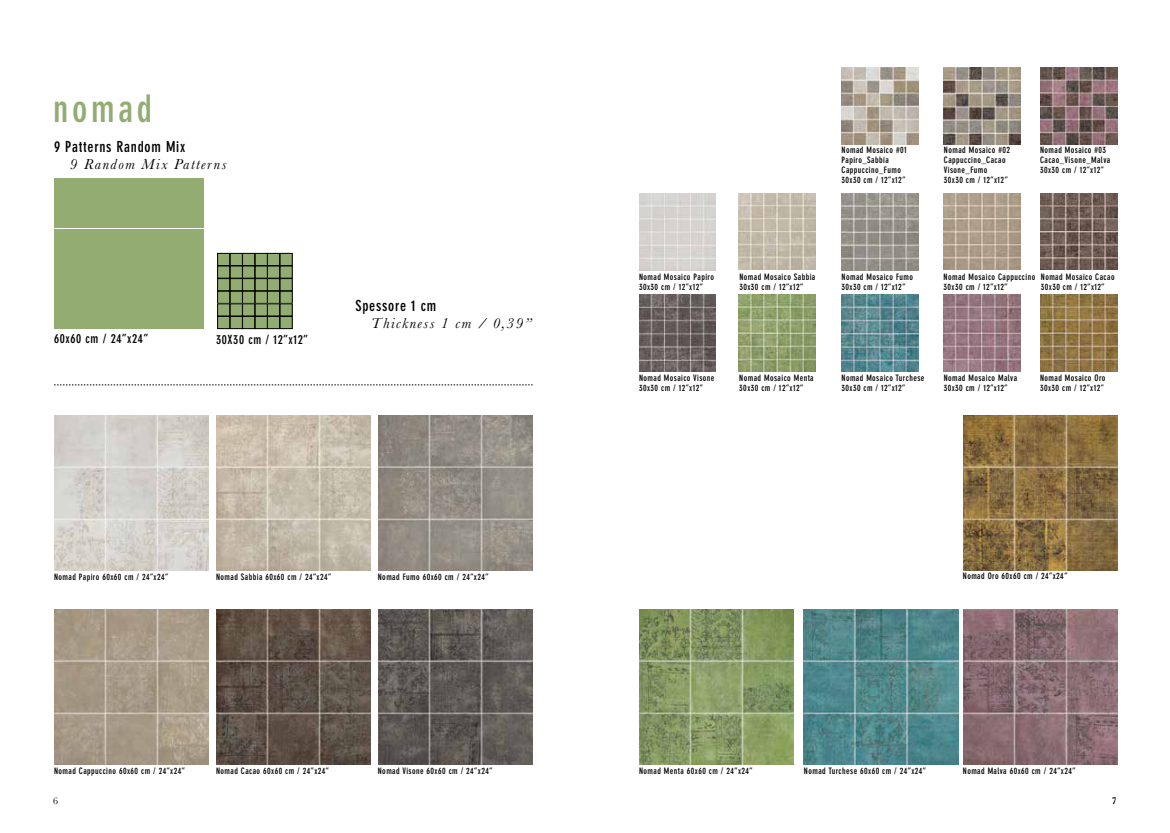
<style>
.page{position:relative;width:1170px;height:833px;background:#fff}
.page>*{position:absolute;margin:0;border:0;box-sizing:border-box;transform-origin:0 0}
.t1{font:700 condensed 37.5px "DIN Neuzeit Grotesk Std";letter-spacing:.1em;color:#92ac72}
.t2{font:italic 15px "Baskerville";letter-spacing:.1em;color:#000}
.t3{font:700 condensed 15px "DIN Neuzeit Grotesk Std";letter-spacing:.05em;color:#000}
.t4{font:700 condensed 12.5px "DIN Neuzeit Grotesk Std";letter-spacing:.05em;color:#000}
.t5{font:10px "Baskerville";color:#000}
.t6{font:700 condensed 8.75px/10px "DIN Neuzeit Grotesk Std";letter-spacing:.05em;color:#000}
</style>
<div class="page">
<svg style="left:54px;top:385px;width:478px;height:1px"></svg>
<div style="left:54px;top:179px;width:49px;height:49px;background:#92ac72"></div>
<div style="left:54px;top:229px;width:49px;height:49px;background:#92ac72"></div>
<div style="left:54px;top:280px;width:49px;height:49px;background:#92ac72"></div>
<div style="left:155px;top:179px;width:49px;height:49px;background:#92ac72"></div>
<div style="left:155px;top:229px;width:49px;height:49px;background:#92ac72"></div>
<div style="left:155px;top:280px;width:49px;height:49px;background:#92ac72"></div>
<div style="left:104px;top:179px;width:50px;height:49px;background:#92ac72"></div>
<div style="left:104px;top:229px;width:50px;height:49px;background:#92ac72"></div>
<div style="left:104px;top:280px;width:50px;height:49px;background:#92ac72"></div>
<div style="left:217px;top:253px;width:13px;height:12px;background:#92ac72"></div>
<div style="left:217px;top:253px;width:13px;height:13px;border:1px solid #000"></div>
<div style="left:217px;top:266px;width:13px;height:12px;background:#92ac72"></div>
<div style="left:217px;top:266px;width:13px;height:12px;border:1px solid #000"></div>
<div style="left:217px;top:279px;width:13px;height:12px;background:#92ac72"></div>
<div style="left:217px;top:278px;width:13px;height:13px;border:1px solid #000"></div>
<div style="left:217px;top:291px;width:13px;height:12px;background:#92ac72"></div>
<div style="left:217px;top:291px;width:13px;height:13px;border:1px solid #000"></div>
<div style="left:217px;top:304px;width:13px;height:12px;background:#92ac72"></div>
<div style="left:217px;top:303px;width:13px;height:13px;border:1px solid #000"></div>
<div style="left:217px;top:316px;width:13px;height:13px;background:#92ac72"></div>
<div style="left:217px;top:316px;width:13px;height:13px;border:1px solid #000"></div>
<div style="left:242px;top:253px;width:13px;height:12px;background:#92ac72"></div>
<div style="left:242px;top:253px;width:13px;height:13px;border:1px solid #000"></div>
<div style="left:242px;top:266px;width:13px;height:12px;background:#92ac72"></div>
<div style="left:242px;top:266px;width:13px;height:12px;border:1px solid #000"></div>
<div style="left:242px;top:279px;width:13px;height:12px;background:#92ac72"></div>
<div style="left:242px;top:278px;width:13px;height:13px;border:1px solid #000"></div>
<div style="left:242px;top:291px;width:13px;height:12px;background:#92ac72"></div>
<div style="left:242px;top:291px;width:13px;height:13px;border:1px solid #000"></div>
<div style="left:242px;top:304px;width:13px;height:12px;background:#92ac72"></div>
<div style="left:242px;top:303px;width:13px;height:13px;border:1px solid #000"></div>
<div style="left:242px;top:316px;width:13px;height:13px;background:#92ac72"></div>
<div style="left:242px;top:316px;width:13px;height:13px;border:1px solid #000"></div>
<div style="left:267px;top:253px;width:12px;height:12px;background:#92ac72"></div>
<div style="left:267px;top:253px;width:13px;height:13px;border:1px solid #000"></div>
<div style="left:267px;top:266px;width:12px;height:12px;background:#92ac72"></div>
<div style="left:267px;top:266px;width:13px;height:12px;border:1px solid #000"></div>
<div style="left:267px;top:279px;width:12px;height:12px;background:#92ac72"></div>
<div style="left:267px;top:278px;width:13px;height:13px;border:1px solid #000"></div>
<div style="left:267px;top:291px;width:12px;height:12px;background:#92ac72"></div>
<div style="left:267px;top:291px;width:13px;height:13px;border:1px solid #000"></div>
<div style="left:267px;top:304px;width:12px;height:12px;background:#92ac72"></div>
<div style="left:267px;top:303px;width:13px;height:13px;border:1px solid #000"></div>
<div style="left:267px;top:316px;width:12px;height:13px;background:#92ac72"></div>
<div style="left:267px;top:316px;width:13px;height:13px;border:1px solid #000"></div>
<div style="left:230px;top:253px;width:12px;height:12px;background:#92ac72"></div>
<div style="left:230px;top:253px;width:13px;height:13px;border:1px solid #000"></div>
<div style="left:230px;top:266px;width:12px;height:12px;background:#92ac72"></div>
<div style="left:230px;top:266px;width:13px;height:12px;border:1px solid #000"></div>
<div style="left:230px;top:279px;width:12px;height:12px;background:#92ac72"></div>
<div style="left:230px;top:278px;width:13px;height:13px;border:1px solid #000"></div>
<div style="left:230px;top:291px;width:12px;height:12px;background:#92ac72"></div>
<div style="left:230px;top:291px;width:13px;height:13px;border:1px solid #000"></div>
<div style="left:230px;top:304px;width:12px;height:12px;background:#92ac72"></div>
<div style="left:230px;top:303px;width:13px;height:13px;border:1px solid #000"></div>
<div style="left:230px;top:316px;width:12px;height:13px;background:#92ac72"></div>
<div style="left:230px;top:316px;width:13px;height:13px;border:1px solid #000"></div>
<div style="left:255px;top:253px;width:12px;height:12px;background:#92ac72"></div>
<div style="left:255px;top:253px;width:13px;height:13px;border:1px solid #000"></div>
<div style="left:255px;top:266px;width:12px;height:12px;background:#92ac72"></div>
<div style="left:255px;top:266px;width:13px;height:12px;border:1px solid #000"></div>
<div style="left:255px;top:279px;width:12px;height:12px;background:#92ac72"></div>
<div style="left:255px;top:278px;width:13px;height:13px;border:1px solid #000"></div>
<div style="left:255px;top:291px;width:12px;height:12px;background:#92ac72"></div>
<div style="left:255px;top:291px;width:13px;height:13px;border:1px solid #000"></div>
<div style="left:255px;top:304px;width:12px;height:12px;background:#92ac72"></div>
<div style="left:255px;top:303px;width:13px;height:13px;border:1px solid #000"></div>
<div style="left:255px;top:316px;width:12px;height:13px;background:#92ac72"></div>
<div style="left:255px;top:316px;width:13px;height:13px;border:1px solid #000"></div>
<div style="left:280px;top:253px;width:12px;height:12px;background:#92ac72"></div>
<div style="left:280px;top:253px;width:12px;height:13px;border:1px solid #000"></div>
<div style="left:280px;top:266px;width:12px;height:12px;background:#92ac72"></div>
<div style="left:280px;top:279px;width:12px;height:12px;background:#92ac72"></div>
<div style="left:280px;top:278px;width:12px;height:13px;border:1px solid #000"></div>
<div style="left:280px;top:291px;width:12px;height:12px;background:#92ac72"></div>
<div style="left:280px;top:291px;width:12px;height:13px;border:1px solid #000"></div>
<div style="left:280px;top:304px;width:12px;height:12px;background:#92ac72"></div>
<div style="left:280px;top:303px;width:12px;height:13px;border:1px solid #000"></div>
<div style="left:280px;top:316px;width:12px;height:13px;background:#92ac72"></div>
<div style="left:280px;top:316px;width:12px;height:13px;border:1px solid #000"></div>
<img style="left:54px;top:416px;width:154px;height:154px">
<img style="left:54px;top:610px;width:154px;height:154px">
<img style="left:639px;top:610px;width:154px;height:154px">
<img style="left:216px;top:416px;width:154px;height:154px">
<img style="left:216px;top:610px;width:154px;height:154px">
<img style="left:803px;top:610px;width:155px;height:154px">
<img style="left:378px;top:416px;width:154px;height:154px">
<img style="left:378px;top:610px;width:154px;height:154px">
<img style="left:963px;top:610px;width:154px;height:154px">
<img style="left:963px;top:416px;width:154px;height:154px">
<img style="left:841px;top:68px;width:77px;height:77px">
<img style="left:841px;top:193px;width:77px;height:77px">
<img style="left:841px;top:295px;width:77px;height:77px">
<img style="left:639px;top:193px;width:76px;height:77px">
<img style="left:639px;top:295px;width:76px;height:77px">
<img style="left:943px;top:68px;width:77px;height:77px">
<img style="left:943px;top:193px;width:77px;height:77px">
<img style="left:943px;top:295px;width:77px;height:77px">
<img style="left:738px;top:193px;width:77px;height:77px">
<img style="left:738px;top:295px;width:77px;height:77px">
<img style="left:1040px;top:68px;width:77px;height:76px">
<img style="left:1040px;top:193px;width:77px;height:76px">
<img style="left:1040px;top:295px;width:77px;height:77px">
<h1 class="t1" style="left:53px;top:87px;width:101px">nomad</h1>
<h2 class="t3" style="left:54px;top:137px;width:133px">9 Patterns Random Mix</h2>
<h2 class="t2" style="left:70px;top:154px;width:158px">9 Random Mix Patterns</h2>
<h3 class="t4" style="left:54px;top:332px;width:95px">60x60 cm / 24”x24”</h3>
<h3 class="t4" style="left:216px;top:332px;width:93px">30X30 cm / 12”x12”</h3>
<h2 class="t3" style="left:355px;top:296px;width:82px">Spessore 1 cm</h2>
<h2 class="t2" style="left:371px;top:313px;width:162px">Thickness 1 cm / 0,39”</h2>
<p class="t6" style="left:841px;top:145px;width:67px">Nomad Mosaico #01<br>Papiro_Sabbia<br>Cappuccino_Fumo<br>30x30 cm / 12”x12”</p>
<p class="t6" style="left:943px;top:145px;width:68px">Nomad Mosaico #02<br>Cappuccino_Cacao<br>Visone_Fumo<br>30x30 cm / 12”x12”</p>
<p class="t6" style="left:1039px;top:145px;width:72px">Nomad Mosaico #03<br>Cacao_Visone_Malva<br>30x30 cm / 12”x12”</p>
<p class="t6" style="left:639px;top:271px;width:76px">Nomad Mosaico Papiro<br>30x30 cm / 12”x12”</p>
<p class="t6" style="left:739px;top:271px;width:77px">Nomad Mosaico Sabbia<br>30x30 cm / 12”x12”</p>
<p class="t6" style="left:841px;top:271px;width:73px">Nomad Mosaico Fumo<br>30x30 cm / 12”x12”</p>
<p class="t6" style="left:943px;top:271px;width:93px">Nomad Mosaico Cappuccino<br>30x30 cm / 12”x12”</p>
<p class="t6" style="left:1040px;top:271px;width:75px">Nomad Mosaico Cacao<br>30x30 cm / 12”x12”</p>
<p class="t6" style="left:639px;top:373px;width:77px">Nomad Mosaico Visone<br>30x30 cm / 12”x12”</p>
<p class="t6" style="left:739px;top:373px;width:76px">Nomad Mosaico Menta<br>30x30 cm / 12”x12”</p>
<p class="t6" style="left:841px;top:373px;width:84px">Nomad Mosaico Turchese<br>30x30 cm / 12”x12”</p>
<p class="t6" style="left:943px;top:373px;width:75px">Nomad Mosaico Malva<br>30x30 cm / 12”x12”</p>
<p class="t6" style="left:1039px;top:373px;width:67px">Nomad Mosaico Oro<br>30x30 cm / 12”x12”</p>
<p class="t6" style="left:54px;top:572px;width:116px">Nomad Papiro 60x60 cm / 24”x24”</p>
<p class="t6" style="left:216px;top:572px;width:117px">Nomad Sabbia 60x60 cm / 24”x24”</p>
<p class="t6" style="left:378px;top:572px;width:112px">Nomad Fumo 60x60 cm / 24”x24”</p>
<p class="t6" style="left:962px;top:571px;width:106px">Nomad Oro 60x60 cm / 24”x24”</p>
<p class="t6" style="left:54px;top:765px;width:132px">Nomad Cappuccino 60x60 cm / 24”x24”</p>
<p class="t6" style="left:639px;top:765px;width:115px">Nomad Menta 60x60 cm / 24”x24”</p>
<p class="t6" style="left:216px;top:765px;width:114px">Nomad Cacao 60x60 cm / 24”x24”</p>
<p class="t6" style="left:803px;top:765px;width:124px">Nomad Turchese 60x60 cm / 24”x24”</p>
<p class="t6" style="left:378px;top:765px;width:116px">Nomad Visone 60x60 cm / 24”x24”</p>
<p class="t6" style="left:962px;top:765px;width:114px">Nomad Malva 60x60 cm / 24”x24”</p>
<p class="t5" style="left:53px;top:794px;width:6px">6</p>
<p class="t5" style="left:1111px;top:794px;width:6px">7</p>
</div>
